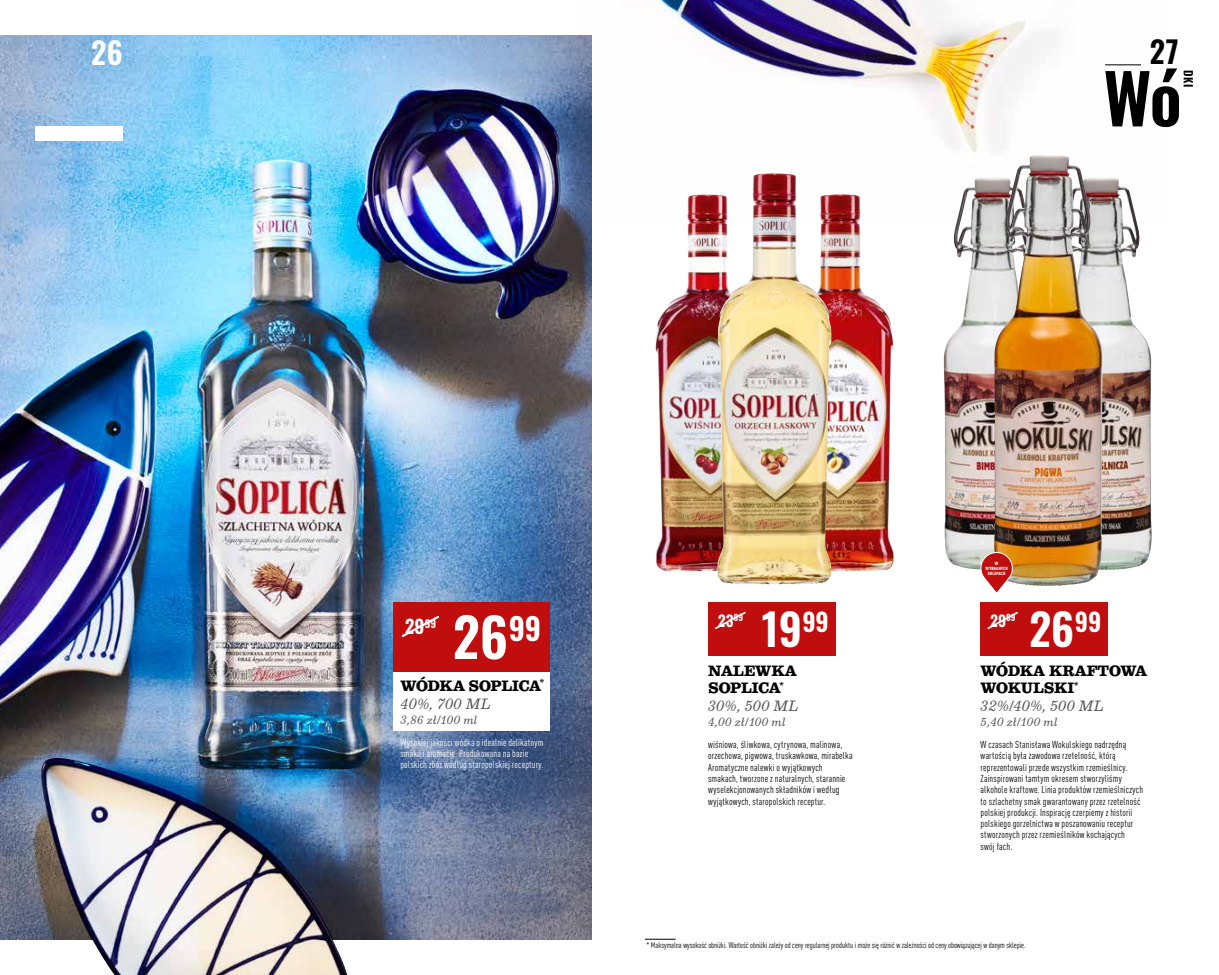
<style>
.page{position:relative;width:1219px;height:975px;background:#fff}
.page>*{position:absolute;margin:0;border:0;box-sizing:border-box;transform-origin:0 0}
.t1{font:600 68.38px "Oswald";color:#000}
.t2{font:600 53.62px "Oswald";color:#fff}
.t3{font:600 43.75px "Oswald";color:#fff}
.t4{font:600 30.25px "Oswald";color:#fff}
.t5{font:600 30.25px "Oswald";color:#000}
.t6{font:600 18.75px "Oswald";color:#fff}
.t7{font:700 15.62px/17.5px "Egizio URWTOT";letter-spacing:-.01em;color:#000}
.t8{font:600 15.25px "Oswald";color:#fff}
.t9{font:italic 12.5px "Egizio URWTOT";letter-spacing:.01em;color:#575756}
.t10{font:600 11.38px "Oswald";color:#000}
.t11{font:condensed 10px/11.2px "DIN Pro";letter-spacing:.02em;color:#000}
.t12{font:condensed 10px/11.2px "DIN Pro";letter-spacing:.015em;color:#fff}
.t13{font:condensed 8.12px "DIN Pro";color:#000}
.t14{font:900 condensed 4.5px/5.1px "DIN Pro";letter-spacing:.025em;color:#fff;text-align:center}
.s1{font-weight:400;font-style:italic;color:#575756}
</style>
<div class="page">
<hr style="left:645px;top:938px;width:31px;height:1px;background:#000">
<img style="left:0;top:35px;width:592px;height:904px">
<img style="left:41px;top:758px;width:306px;height:216px">
<div style="left:393px;top:671px;width:157px;height:59px;background:#fff"></div>
<img style="left:578px;top:0;width:563px;height:222px">
<img style="left:944px;top:178px;width:50px;height:392px">
<img style="left:1102px;top:178px;width:50px;height:392px">
<img style="left:994px;top:155px;width:108px;height:431px">
<img style="left:656px;top:196px;width:61px;height:376px">
<img style="left:831px;top:194px;width:34px;height:377px">
<img style="left:717px;top:175px;width:114px;height:410px">
<div style="left:393px;top:602px;width:157px;height:69px;background:#c00d0e"></div>
<svg style="left:402px;top:616px;width:37px;height:20px"></svg>
<div style="left:708px;top:602px;width:128px;height:54px;background:#c00d0e"></div>
<svg style="left:715px;top:612px;width:30px;height:16px"></svg>
<div style="left:981px;top:602px;width:127px;height:54px;background:#c00d0e"></div>
<svg style="left:988px;top:612px;width:30px;height:16px"></svg>
<div style="left:35px;top:126px;width:88px;height:14px;background:#fff"></div>
<svg style="left:980px;top:552px;width:33px;height:41px"></svg>
<hr style="left:1105px;top:64px;width:36px;height:1px;background:#000">
<h3 class="t4" style="left:91px;top:32px;width:33px">26</h3>
<h3 class="t5" style="left:1149px;top:31px;width:31px">27</h3>
<h1 class="t1" style="left:1103px;top:51px;width:80px">Wó</h1>
<p class="t10" style="left:1196px;top:70px;width:18px;rotate:90deg">DKI</p>
<h3 class="t6" style="left:405px;top:613px;width:33px">29<sup>99</sup></h3>
<h2 class="t2" style="left:452px;top:599px;width:90px">26<sup>99</sup></h2>
<h3 class="t7" style="left:400px;top:676px;width:145px;line-height:18px">WÓDKA SOPLICA<sup>*<br></sup><span class="s1">40%, 700 ML</span></h3>
<p class="t9" style="left:400px;top:712px;width:78px">3,86 zł/100 ml</p>
<p class="t12" style="left:400px;top:736px;width:145px">Wysokiej jakości wódka o idealnie delikatnym smaku i aromacie. Produkowana na bazie polskich zbóż według staropolskiej receptury.</p>
<p class="t14" style="left:986px;top:560px;width:24px">W<br>WYBRANYCH<br>SKLEPACH</p>
<h3 class="t8" style="left:718px;top:609px;width:27px">23<sup>99</sup></h3>
<h3 class="t3" style="left:759px;top:598px;width:71px">19<sup>99</sup></h3>
<h3 class="t8" style="left:990px;top:609px;width:27px">29<sup>99</sup></h3>
<h3 class="t3" style="left:1029px;top:598px;width:74px">26<sup>99</sup></h3>
<h3 class="t7" style="left:708px;top:662px;width:92px">NALEWKA<br>SOPLICA<sup>*<br></sup><span class="s1">30%, 500 ML</span></h3>
<p class="t9" style="left:708px;top:715px;width:79px">4,00 zł/100 ml</p>
<p class="t11" style="left:708px;top:739px;width:146px">wiśniowa, śliwkowa, cytrynowa, malinowa, orzechowa, pigwowa, truskawkowa, mirabelka Aromatyczne nalewki o wyjątkowych smakach, tworzone z naturalnych, starannie wyselekcjonowanych składników i według wyjątkowych, staropolskich receptur.</p>
<h3 class="t7" style="left:981px;top:662px;width:168px">WÓDKA KRAFTOWA<br>WOKULSKI<sup>*<br></sup><span class="s1">32%/40%, 500 ML</span></h3>
<p class="t9" style="left:981px;top:715px;width:78px">5,40 zł/100 ml</p>
<p class="t11" style="left:981px;top:739px;width:164px">W czasach Stanisława Wokulskiego nadrzędną wartością była zawodowa rzetelność, którą reprezentowali przede wszystkim rzemieślnicy.<br>Zainspirowani tamtym okresem stworzyliśmy alkohole kraftowe. Linia produktów rzemieślniczych to szlachetny smak gwarantowany przez rzetelność polskiej produkcji. Inspirację czerpiemy z historii polskiego gorzelnictwa w poszanowaniu receptur stworzonych przez rzemieślników kochających<br>swój fach.</p>
<p class="t13" style="left:646px;top:939px;width:381px">* Maksymalna wysokość obniżki. Wartość obniżki zależy od ceny regularnej produktu i może się różnić w zależności od ceny obowiązującej w danym sklepie.</p>
</div>
